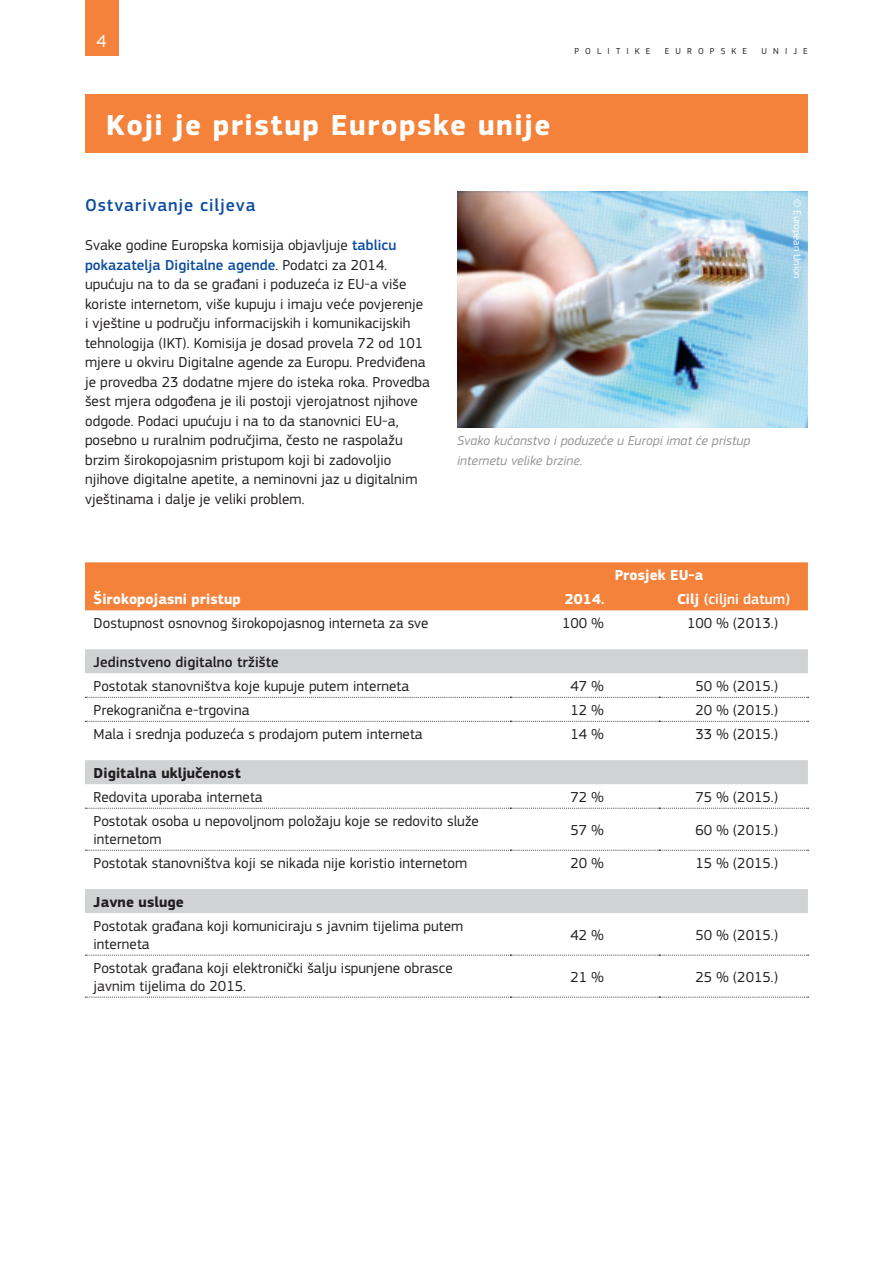
<style>
.page{position:relative;width:893px;height:1263px;background:#fff}
.page>*{position:absolute;margin:0;border:0;box-sizing:border-box;transform-origin:0 0}
.Heading01{font:700 30px "EC Square Sans Pro";letter-spacing:.05em;color:#fff}
.Heading03{font:500 18px "EC Square Sans Pro";letter-spacing:.05em;color:#0d4da1}
.folio{font:18px "EC Square Sans Pro";color:#fff}
.BodyText{font:15px/19.5px "EC Square Sans Pro";letter-spacing:.005em;color:#231f20}
.Graph_caption{font:15px/18px "EC Square Sans Pro";letter-spacing:.005em;color:#231f20}
.Graph_caption-2{font:700 15px "EC Square Sans Pro";letter-spacing:.005em;color:#fff}
.Graph_caption-3{font:700 15px "EC Square Sans Pro";letter-spacing:.005em;color:#231f20}
.Graph_caption-4{font:500 15px "EC Square Sans Pro";letter-spacing:.005em;color:#231f20}
.Graph_caption-5{font:500 15px "EC Square Sans Pro";letter-spacing:.005em;color:#fff}
.legende_R{font:italic 13.5px/19.5px "EC Square Sans Pro";letter-spacing:.005em;color:#939598}
.Copyright{font:10.5px "EC Square Sans Pro";letter-spacing:.005em;color:#fff}
.t1{font:9px "EC Square Sans Pro";letter-spacing:.68em;color:#231f20}
.s1{font-weight:500;color:#0d4da1}
.s2{font-weight:700}
</style>
<div class="page">
<div style="left:85px;top:0;width:33px;height:55px;background:#f4823b"></div>
<div style="left:85px;top:94px;width:723px;height:59px;background:#f4823b"></div>
<div style="left:85px;top:562px;width:723px;height:48px;background:#f4823b"></div>
<svg style="left:85px;top:649px;width:723px;height:264px"></svg>
<svg style="left:85px;top:697px;width:724px;height:1px"></svg>
<svg style="left:85px;top:721px;width:724px;height:1px"></svg>
<svg style="left:85px;top:808px;width:724px;height:1px"></svg>
<svg style="left:85px;top:850px;width:724px;height:1px"></svg>
<svg style="left:85px;top:955px;width:724px;height:1px"></svg>
<svg style="left:85px;top:997px;width:724px;height:1px"></svg>
<img style="left:457px;top:192px;width:351px;height:236px">
<p class="folio" style="left:97px;top:30px;width:12px">4</p>
<p class="Heading01" style="left:106px;top:107px;width:446px">Koji je pristup Europske unije</p>
<p class="t1" style="left:574px;top:45px;width:77px">POLITIKE</p>
<p class="t1" style="left:665px;top:45px;width:84px">EUROPSKE</p>
<p class="t1" style="left:762px;top:45px;width:48px">UNIJE</p>
<p class="Heading03" style="left:85px;top:195px;width:172px">Ostvarivanje ciljeva</p>
<p class="BodyText" style="left:85px;top:236px;width:346px">Svake godine Europska komisija objavljuje <span class="s1">tablicu pokazatelja Digitalne agende</span>. Podatci za 2014. upućuju na to da se građani i poduzeća iz EU‑a više koriste internetom, više kupuju i imaju veće povjerenje i vještine u području informacijskih i komunikacijskih tehnologija (IKT). Komisija je dosad provela 72 od 101 mjere u okviru Digitalne agende za Europu. Predviđena je provedba 23 dodatne mjere do isteka roka. Provedba šest mjera odgođena je ili postoji vjerojatnost njihove odgode. Podaci upućuju i na to da stanovnici EU‑a, posebno u ruralnim područjima, često ne raspolažu brzim širokopojasnim pristupom koji bi zadovoljio njihove digitalne apetite, a neminovni jaz u digitalnim vještinama i dalje je veliki problem.</p>
<p class="legende_R" style="left:457px;top:431px;width:295px">Svako kućanstvo i poduzeće u Europi imat će pristup internetu velike brzine.</p>
<p class="Graph_caption-2" style="left:615px;top:566px;width:90px">Prosjek EU-a</p>
<p class="Copyright" style="left:803px;top:199px;width:81px;rotate:90deg">© European Union</p>
<p class="Graph_caption-2" style="left:94px;top:590px;width:149px">Širokopojasni pristup</p>
<p class="Graph_caption-2" style="left:565px;top:590px;width:41px">2014.</p>
<p class="Graph_caption-5" style="left:677px;top:590px;width:115px"><span class="s2">Cilj</span> (ciljni datum)</p>
<p class="Graph_caption" style="left:94px;top:614px;width:337px">Dostupnost osnovnog širokopojasnog interneta za sve</p>
<p class="Graph_caption" style="left:562px;top:614px;width:43px">100 %</p>
<p class="Graph_caption" style="left:687px;top:614px;width:93px">100 % (2013.)</p>
<p class="Graph_caption-4" style="left:94px;top:653px;width:187px">Jedinstveno digitalno tržište</p>
<p class="Graph_caption" style="left:94px;top:677px;width:317px">Postotak stanovništva koje kupuje putem interneta</p>
<p class="Graph_caption" style="left:571px;top:677px;width:35px">47 %</p>
<p class="Graph_caption" style="left:695px;top:677px;width:84px">50 % (2015.)</p>
<p class="Graph_caption" style="left:94px;top:701px;width:157px">Prekogranična e-trgovina</p>
<p class="Graph_caption" style="left:571px;top:701px;width:35px">12 %</p>
<p class="Graph_caption" style="left:695px;top:701px;width:84px">20 % (2015.)</p>
<p class="Graph_caption" style="left:94px;top:725px;width:331px">Mala i srednja poduzeća s prodajom putem interneta</p>
<p class="Graph_caption" style="left:571px;top:725px;width:35px">14 %</p>
<p class="Graph_caption" style="left:695px;top:725px;width:84px">33 % (2015.)</p>
<p class="Graph_caption-3" style="left:94px;top:764px;width:149px">Digitalna uključenost</p>
<p class="Graph_caption" style="left:94px;top:788px;width:171px">Redovita uporaba interneta</p>
<p class="Graph_caption" style="left:571px;top:788px;width:35px">72 %</p>
<p class="Graph_caption" style="left:695px;top:788px;width:84px">75 % (2015.)</p>
<p class="Graph_caption" style="left:94px;top:812px;width:387px">Postotak osoba u nepovoljnom položaju koje se redovito služe internetom</p>
<p class="Graph_caption" style="left:571px;top:821px;width:35px">57 %</p>
<p class="Graph_caption" style="left:695px;top:821px;width:84px">60 % (2015.)</p>
<p class="Graph_caption" style="left:94px;top:854px;width:375px">Postotak stanovništva koji se nikada nije koristio internetom</p>
<p class="Graph_caption" style="left:571px;top:854px;width:35px">20 %</p>
<p class="Graph_caption" style="left:695px;top:854px;width:84px">15 % (2015.)</p>
<p class="Graph_caption-3" style="left:94px;top:893px;width:92px">Javne usluge</p>
<p class="Graph_caption" style="left:94px;top:917px;width:371px">Postotak građana koji komuniciraju s javnim tijelima putem interneta</p>
<p class="Graph_caption" style="left:571px;top:926px;width:35px">42 %</p>
<p class="Graph_caption" style="left:695px;top:926px;width:84px">50 % (2015.)</p>
<p class="Graph_caption" style="left:94px;top:959px;width:361px">Postotak građana koji elektronički šalju ispunjene obrasce javnim tijelima do 2015.</p>
<p class="Graph_caption" style="left:571px;top:968px;width:35px">21 %</p>
<p class="Graph_caption" style="left:695px;top:968px;width:84px">25 % (2015.)</p>
</div>
